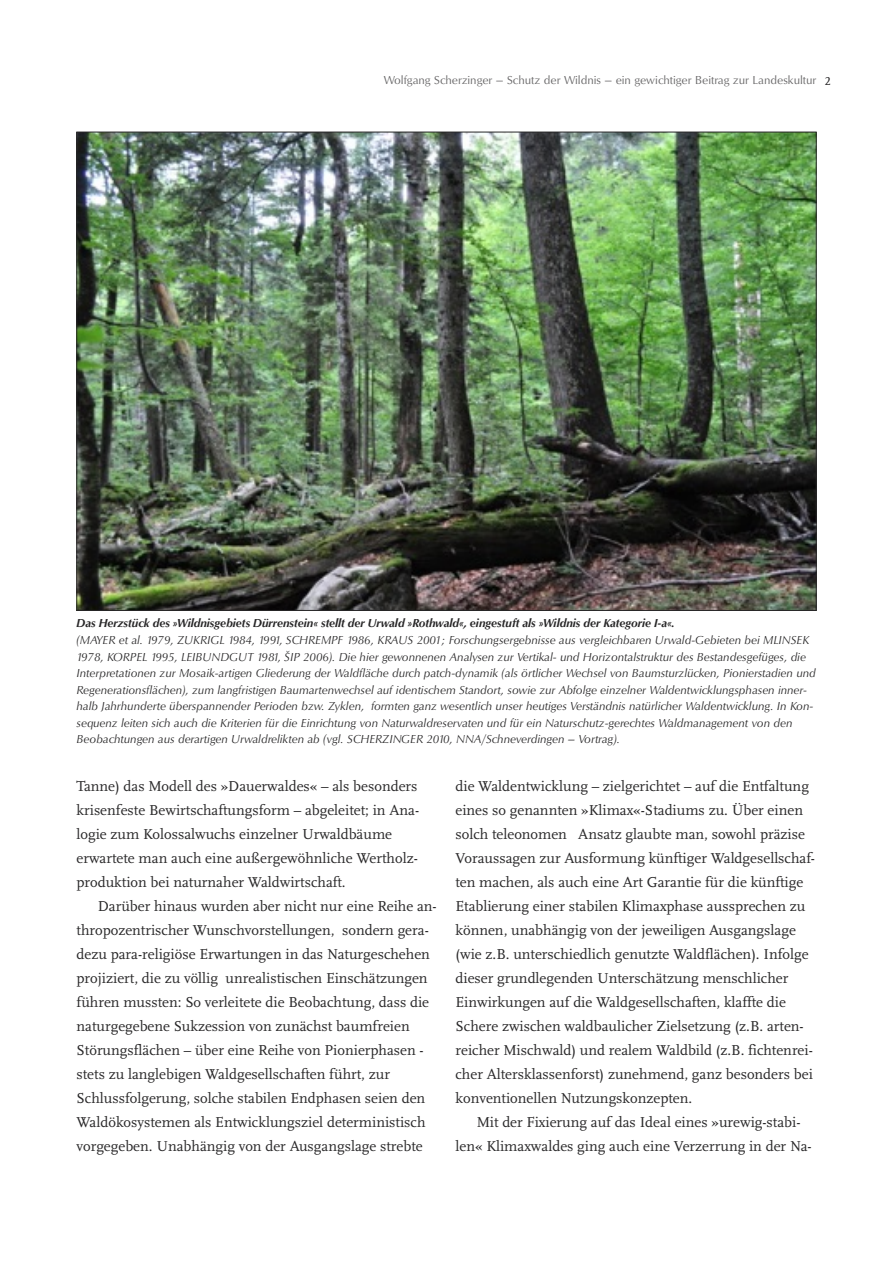
<style>
.page{position:relative;width:893px;height:1263px;background:#fff}
.page>*{position:absolute;margin:0;border:0;box-sizing:border-box;transform-origin:0 0}
.t1{font:15px/24px "Scala";color:#272627}
.t2{font:italic 12px/16.5px "October SB";color:#272627}
.t3{font:12px "October SB Med Ita";color:#272627}
.t4{font:12px "October SB";color:#686768}
.s1{font-family:"Scala LF";color:#272627}
</style>
<div class="page">
<img style="left:79px;top:134px;width:735px;height:475px">
<p class="t4" style="left:384px;top:73px;width:449px">Wolfgang Scherzinger – Schutz der Wildnis – ein gewichtiger Beitrag zur Landeskultur <span class="s1">2</span></p>
<p class="t3" style="left:77px;top:616px;width:600px">Das Herzstück des »Wildnisgebiets Dürrenstein« stellt der Urwald »Rothwald«, eingestuft als »Wildnis der Kategorie I-a«.</p>
<p class="t2" style="left:77px;top:632px;width:741px">(MAYER et al. 1979, ZUKRIGL 1984, 1991, SCHREMPF 1986, KRAUS 2001; Forschungsergebnisse aus vergleichbaren Urwald-Gebieten bei MLINSEK 1978, KORPEL 1995, LEIBUNDGUT 1981, ŠIP 2006). Die hier gewonnenen Analysen zur Vertikal- und Horizontalstruktur des Bestandesgefüges, die Interpretationen zur Mosaik-artigen Gliederung der Waldfläche durch patch-dynamik (als örtlicher Wechsel von Baumsturzlücken, Pionierstadien und Regenerationsflächen), zum langfristigen Baumartenwechsel auf identischem Standort, sowie zur Abfolge einzelner Waldentwicklungsphasen inner&shy;halb Jahrhunderte überspannender Perioden bzw. Zyklen, formten ganz wesentlich unser heutiges Verständnis natürlicher Waldentwicklung. In Kon&shy;sequenz leiten sich auch die Kriterien für die Einrichtung von Naturwaldreservaten und für ein Naturschutz-gerechtes Waldmanagement von den Beobachtungen aus derartigen Urwaldrelikten ab (vgl. SCHERZINGER 2010, NNA/Schneverdingen – Vortrag).</p>
<p class="t1" style="left:77px;top:775px;width:344px">Tanne) das Modell des »Dauerwaldes« – als besonders krisenfeste Bewirtschaftungsform – abgeleitet; in Ana&shy;logie zum Kolossalwuchs einzelner Urwaldbäume erwartete man auch eine außergewöhnliche Wertholz&shy;produktion bei naturnaher Waldwirtschaft.</p>
<p class="t1" style="left:77px;top:895px;width:362px;text-indent:21px">Darüber hinaus wurden aber nicht nur eine Reihe an&shy;thropozentrischer Wunschvorstellungen, sondern gera&shy;dezu para-religiöse Erwartungen in das Naturgeschehen projiziert, die zu völlig unrealistischen Einschätzungen führen mussten: So verleitete die Beobachtung, dass die naturgegebene Sukzession von zunächst baumfreien Störungsflächen – über eine Reihe von Pionierphasen - stets zu langlebigen Waldgesellschaften führt, zur Schlussfolgerung, solche stabilen Endphasen seien den Waldökosystemen als Entwicklungsziel deterministisch vorgegeben. Unabhängig von der Ausgangslage strebte</p>
<p class="t1" style="left:455px;top:775px;width:361px">die Waldentwicklung – zielgerichtet – auf die Entfaltung eines so genannten »Klimax«-Stadiums zu. Über einen solch teleonomen Ansatz glaubte man, sowohl präzise Voraussagen zur Ausformung künftiger Waldgesellschaf&shy;ten machen, als auch eine Art Garantie für die künftige Etablierung einer stabilen Klimaxphase aussprechen zu können, unabhängig von der jeweiligen Ausgangslage (wie z.B. unterschiedlich genutzte Waldflächen). Infolge dieser grundlegenden Unterschätzung menschlicher Einwirkungen auf die Waldgesellschaften, klaffte die Schere zwischen waldbaulicher Zielsetzung (z.B. arten&shy;reicher Mischwald) und realem Waldbild (z.B. fichtenrei&shy;cher Altersklassenforst) zunehmend, ganz besonders bei konventionellen Nutzungskonzepten.</p>
<p class="t1" style="left:455px;top:1111px;width:358px;text-indent:21px">Mit der Fixierung auf das Ideal eines »urewig-stabi&shy;len« Klimaxwaldes ging auch eine Verzerrung in der Na-</p>
</div>
